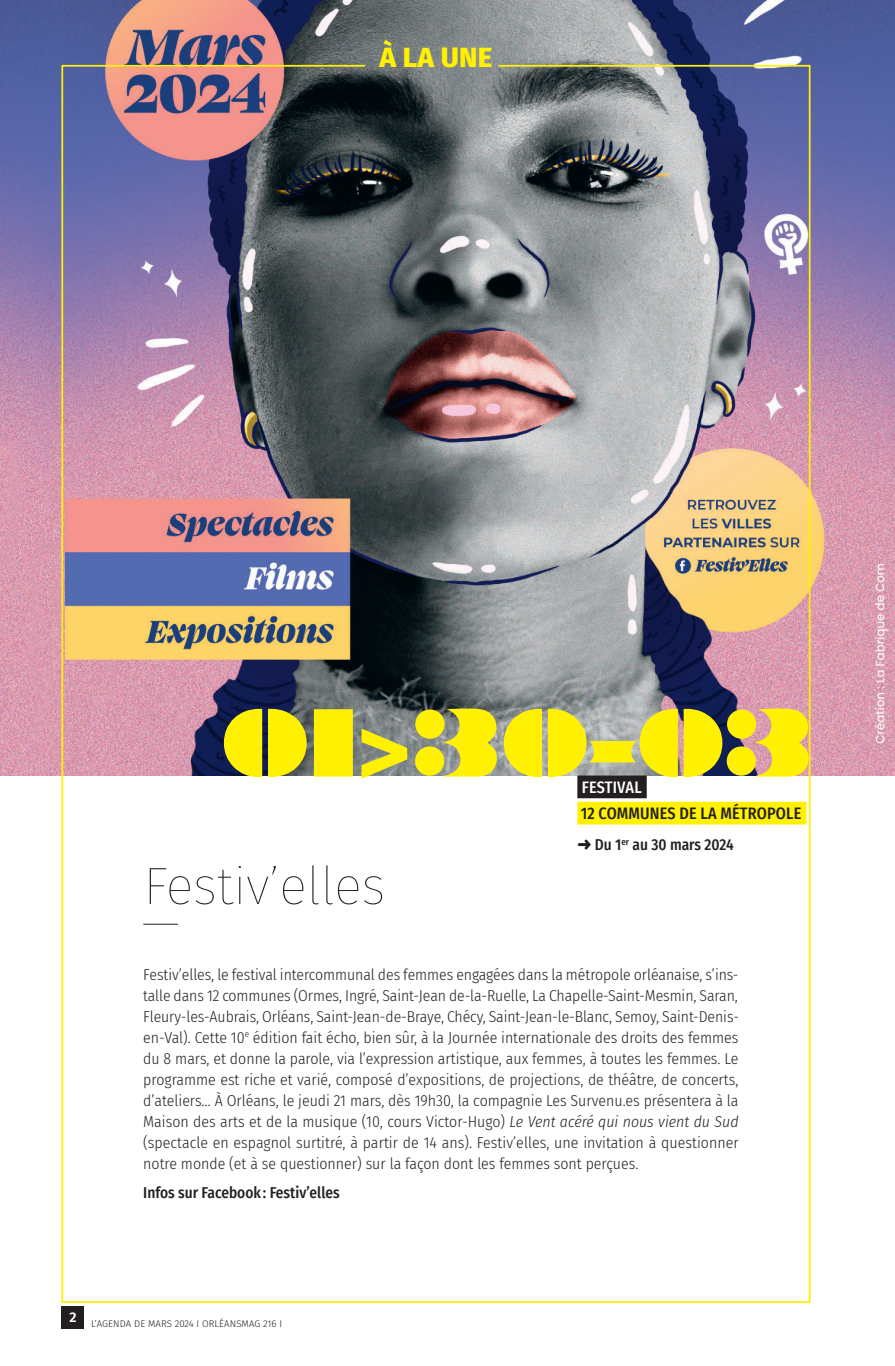
<style>
.page{position:relative;width:895px;height:1366px;background:#fff}
.page>*{position:absolute;margin:0;border:0;box-sizing:border-box;transform-origin:0 0}
.t1{font:87.5px "Braggadocio";color:#fff101}
.t2{font:100 52.5px "Fira Sans";letter-spacing:-.01em;color:#231f20}
.t3{font:800 28px "Fira Sans";color:#fff101}
.t4{font:500 16.62px "Fira Sans Condensed";letter-spacing:.01em;color:#231f20}
.t5{font:500 16.62px "Fira Sans Condensed";letter-spacing:.01em;color:#fff}
.t6{font:300 15.75px/21px "Fira Sans Condensed";color:#231f20;text-align:justify}
.t7{font:500 15.75px "Fira Sans Condensed";color:#231f20}
.t8{font:300 9.62px "Fira Sans";letter-spacing:.01em;color:#231f20}
.s1{font-style:italic}
</style>
<div class="page">
<img style="left:0;top:0;width:895px;height:776px">
<img style="left:61px;top:64px;width:750px;height:1239px">
<div style="left:61px;top:1306px;width:23px;height:22px;background:#231f20"></div>
<div style="left:577px;top:775px;width:70px;height:23px;background:#231f20"></div>
<div style="left:577px;top:802px;width:229px;height:22px;background:#fff101"></div>
<hr style="left:143px;top:924px;width:35px;height:1px;background:#231f20">
<h3 class="t3" style="left:379px;top:33px;width:115px">À LA UNE</h3>
<h1 class="t1" style="left:220px;top:690px;width:593px">01&gt;30-03</h1>
<p class="t5" style="left:582px;top:774px;width:61px">FESTIVAL</p>
<p class="t4" style="left:581px;top:800px;width:222px">12 COMMUNES DE LA MÉTROPOLE</p>
<p class="t7" style="left:577px;top:832px;width:158px">➜ Du 1<sup>er</sup> au 30 mars 2024</p>
<h2 class="t2" style="left:143px;top:849px;width:244px">Festiv’elles</h2>
<p class="t6" style="left:143px;top:963px;width:597px">Festiv’elles, le festival intercommunal des femmes engagées dans la métropole orléanaise, s’ins&shy;talle dans 12 communes (Ormes, Ingré, Saint-Jean de-la-Ruelle, La Chapelle-Saint-Mesmin, Saran, Fleury-les-Aubrais, Orléans, Saint-Jean-de-Braye, Chécy, Saint-Jean-le-Blanc, Semoy, Saint-Denis&shy;en-Val). Cette 10<sup>e</sup> édition fait écho, bien sûr, à la Journée internationale des droits des femmes du 8 mars, et donne la parole, via l’expression artistique, aux femmes, à toutes les femmes. Le programme est riche et varié, composé d’expositions, de projections, de théâtre, de concerts, d’ateliers… À Orléans, le jeudi 21 mars, dès 19h30, la compagnie Les Survenu.es présentera à la Maison des arts et de la musique (10, cours Victor-Hugo) <span class="s1">Le Vent acéré qui nous vient du Sud </span>(spectacle en espagnol surtitré, à partir de 14 ans). Festiv’elles, une invitation à questionner notre monde (et à se questionner) sur la façon dont les femmes sont perçues.</p>
<p class="t7" style="left:143px;top:1179px;width:198px">Infos sur Facebook : Festiv’elles</p>
<p class="t8" style="left:69px;top:1317px;width:214px"><sup>2</sup> L’AGENDA DE MARS 2024 I ORLÉANSMAG 216 I</p>
</div>
